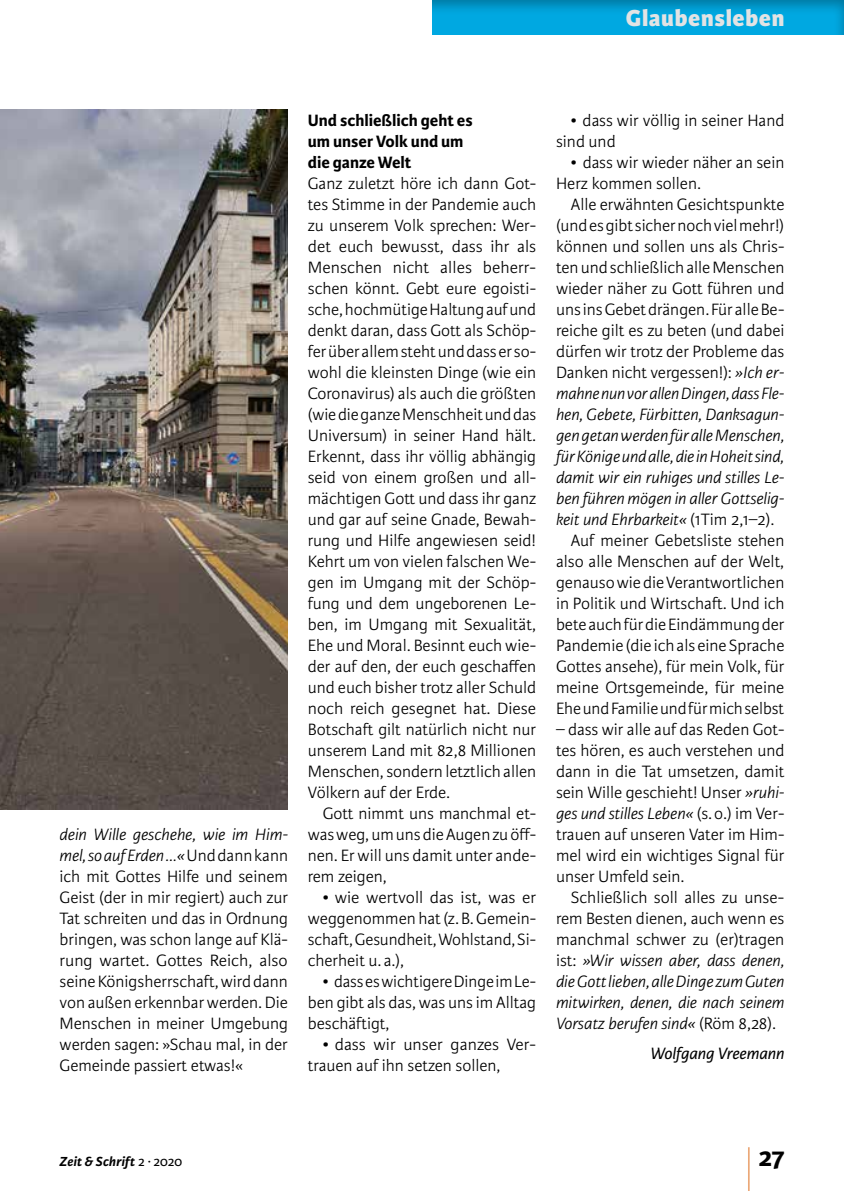
<style>
.page{position:relative;width:844px;height:1191px;background:#fff}
.page>*{position:absolute;margin:0;border:0;box-sizing:border-box;transform-origin:0 0}
.t1{font:300 59.5px "Karmina Sans Basic";color:#df7427;scale:.29 1}
.t2{font:700 28px "Karmina Sans Basic";color:#000}
.t3{font:800 24.5px "Karmina Sans Basic";letter-spacing:.025em;color:#e2e3e4}
.t4{font:300 17.5px/21px "Karmina Sans Basic";color:#000;text-align:justify}
.t5{font:italic 300 17.5px/21px "Karmina Sans Basic";color:#000;text-align:justify}
.t6{font:700 17.5px/21px "Karmina Sans Basic";color:#000}
.t7{font:italic 17.5px "Karmina Sans Basic";color:#000}
.t8{font:italic 700 14px "Karmina Sans Basic";letter-spacing:.015em;color:#000}
.s1{font-style:italic}
.s2{font-style:normal}
.s3{font-weight:400;font-style:normal}
</style>
<div class="page">
<div style="left:430px;top:0;width:413px;height:35px;background:#000;opacity:.3"></div>
<img style="left:0;top:109px;width:288px;height:700px">
<h3 class="t3" style="left:625px;top:4px;width:160px">Glaubensleben</h3>
<p class="t4" style="left:60px;top:824px;width:230px"><span class="s1">dein Wille geschehe, wie im Him&shy;mel, so auf Erden…«</span> Und dann kann ich mit Gottes Hilfe und seinem Geist (der in mir regiert) auch zur Tat schreiten und das in Ordnung bringen, was schon lange auf Klä&shy;rung wartet. Gottes Reich, also seine Königsherrschaft, wird dann von außen erkennbar werden. Die Menschen in meiner Umgebung werden sagen: »Schau mal, in der Gemeinde passiert etwas!«</p>
<p class="t6" style="left:308px;top:110px;width:166px">Und schließlich geht es um unser Volk und um die ganze Welt</p>
<p class="t4" style="left:308px;top:173px;width:230px">Ganz zuletzt höre ich dann Got&shy;tes Stimme in der Pandemie auch zu unserem Volk sprechen: Wer&shy;det euch bewusst, dass ihr als Menschen nicht alles beherr&shy;schen könnt. Gebt eure egoisti&shy;sche, hochmütige Haltung auf und denkt daran, dass Gott als Schöp&shy;fer über allem steht und dass er so&shy;wohl die kleinsten Dinge (wie ein Coronavirus) als auch die größten (wie die ganze Menschheit und das Universum) in seiner Hand hält.<br>Erkennt, dass ihr völlig abhängig seid von einem großen und all&shy;mächtigen Gott und dass ihr ganz und gar auf seine Gnade, Bewah&shy;rung und Hilfe angewiesen seid!<br>Kehrt um von vielen falschen We&shy;gen im Umgang mit der Schöp&shy;fung und dem ungeborenen Le&shy;ben, im Umgang mit Sexualität, Ehe und Moral. Besinnt euch wie&shy;der auf den, der euch geschaffen und euch bisher trotz aller Schuld noch reich gesegnet hat. Diese Botschaft gilt natürlich nicht nur unserem Land mit 82,8 Millionen Menschen, sondern letztlich allen Völkern auf der Erde.</p>
<p class="t4" style="left:308px;top:803px;width:230px;text-indent:15px">Gott nimmt uns manchmal et&shy;was weg, um uns die Augen zu öff&shy;nen. Er will uns damit unter ande&shy;rem zeigen,</p>
<p class="t4" style="left:308px;top:887px;width:230px;text-indent:15px">• wie wertvoll das ist, was er weggenommen hat (z.B. Gemein&shy;schaft, Gesundheit, Wohlstand, Si&shy;cherheit u. a.),</p>
<p class="t4" style="left:308px;top:971px;width:230px;text-indent:15px">• dasseswichtigereDingeimLe&shy;ben gibt als das, was uns im Alltag beschäftigt,</p>
<p class="t4" style="left:308px;top:1034px;width:230px;text-indent:15px">• dass wir unser ganzes Ver&shy;trauen auf ihn setzen sollen,</p>
<p class="t4" style="left:556px;top:110px;width:230px;text-indent:15px">• dass wir völlig in seiner Hand sind und</p>
<p class="t4" style="left:556px;top:152px;width:230px;text-indent:15px">• dass wir wieder näher an sein<br>Herz kommen sollen.</p>
<p class="t4" style="left:570px;top:194px;width:215px">Alle erwähnten Gesichtspunkte</p>
<p class="t4" style="left:556px;top:215px;width:230px">(und es gibt sicher noch viel mehr!)</p>
<p class="t4" style="left:556px;top:236px;width:230px">können und sollen uns als Chris-</p>
<p class="t4" style="left:556px;top:257px;width:230px">ten und schließlich alle Menschen</p>
<p class="t4" style="left:556px;top:278px;width:230px">wieder näher zu Gott führen und</p>
<p class="t4" style="left:556px;top:299px;width:230px">uns ins Gebet drängen. Für alle Be-</p>
<p class="t4" style="left:556px;top:320px;width:230px">reiche gilt es zu beten (und dabei</p>
<p class="t4" style="left:556px;top:341px;width:230px">dürfen wir trotz der Probleme das</p>
<p class="t4" style="left:556px;top:362px;width:230px">Danken nicht vergessen!): <span class="s1">»Ich er-</span></p>
<p class="t5" style="left:556px;top:383px;width:230px">mahne nun vor allen Dingen, dass Fle-</p>
<p class="t5" style="left:556px;top:404px;width:230px">hen, Gebete, Fürbitten, Danksagun-</p>
<p class="t5" style="left:556px;top:425px;width:230px">gen getan werden für alle Menschen,</p>
<p class="t5" style="left:556px;top:446px;width:230px">für Könige und alle, die in Hoheit sind,</p>
<p class="t5" style="left:556px;top:467px;width:230px">damit wir ein ruhiges und stilles Le-</p>
<p class="t5" style="left:556px;top:488px;width:230px">ben führen mögen in aller Gottselig-</p>
<p class="t5" style="left:556px;top:509px;width:220px">keit und Ehrbarkeit« <span class="s2">(1Tim 2,1–2).</span></p>
<p class="t4" style="left:570px;top:530px;width:215px">Auf meiner Gebetsliste stehen</p>
<p class="t4" style="left:556px;top:551px;width:230px">also alle Menschen auf der Welt,</p>
<p class="t4" style="left:556px;top:572px;width:230px">genauso wie die Verantwortlichen</p>
<p class="t4" style="left:556px;top:593px;width:230px">in Politik und Wirtschaft. Und ich</p>
<p class="t4" style="left:556px;top:614px;width:230px">bete auch für die Eindämmung der</p>
<p class="t4" style="left:556px;top:635px;width:230px">Pandemie (die ich als eine Sprache</p>
<p class="t4" style="left:556px;top:656px;width:230px">Gottes ansehe), für mein Volk, für</p>
<p class="t4" style="left:556px;top:677px;width:230px">meine Ortsgemeinde, für meine</p>
<p class="t4" style="left:556px;top:698px;width:229px">Ehe und Familie und für mich selbst</p>
<p class="t4" style="left:556px;top:719px;width:230px">– dass wir alle auf das Reden Got&shy;tes hören, es auch verstehen und dann in die Tat umsetzen, damit sein Wille geschieht! Unser <span class="s1">»ruhi&shy;ges und stilles Leben«</span> (s.o.) im Ver&shy;trauen auf unseren Vater im Him&shy;mel wird ein wichtiges Signal für unser Umfeld sein.</p>
<p class="t5" style="left:556px;top:887px;width:230px;text-indent:15px"><span class="s2">Schließlich soll alles zu unse&shy;rem Besten dienen, auch wenn es manchmal schwer zu (er)tragen ist:</span> »Wir wissen aber, dass denen, die Gott lieben, alle Dinge zum Guten mitwirken, denen, die nach seinem Vorsatz berufen sind« <span class="s2">(Röm 8,28).</span></p>
<p class="t7" style="left:650px;top:1044px;width:135px">Wolfgang Vreemann</p>
<h1 class="t1" style="left:746px;top:1140px;width:17px">|</h1>
<p class="t8" style="left:60px;top:1153px;width:124px">Zeit &amp; Schrift <span class="s3">2 ∙ 2020</span></p>
<h2 class="t2" style="left:758px;top:1141px;width:27px">27</h2>
</div>
